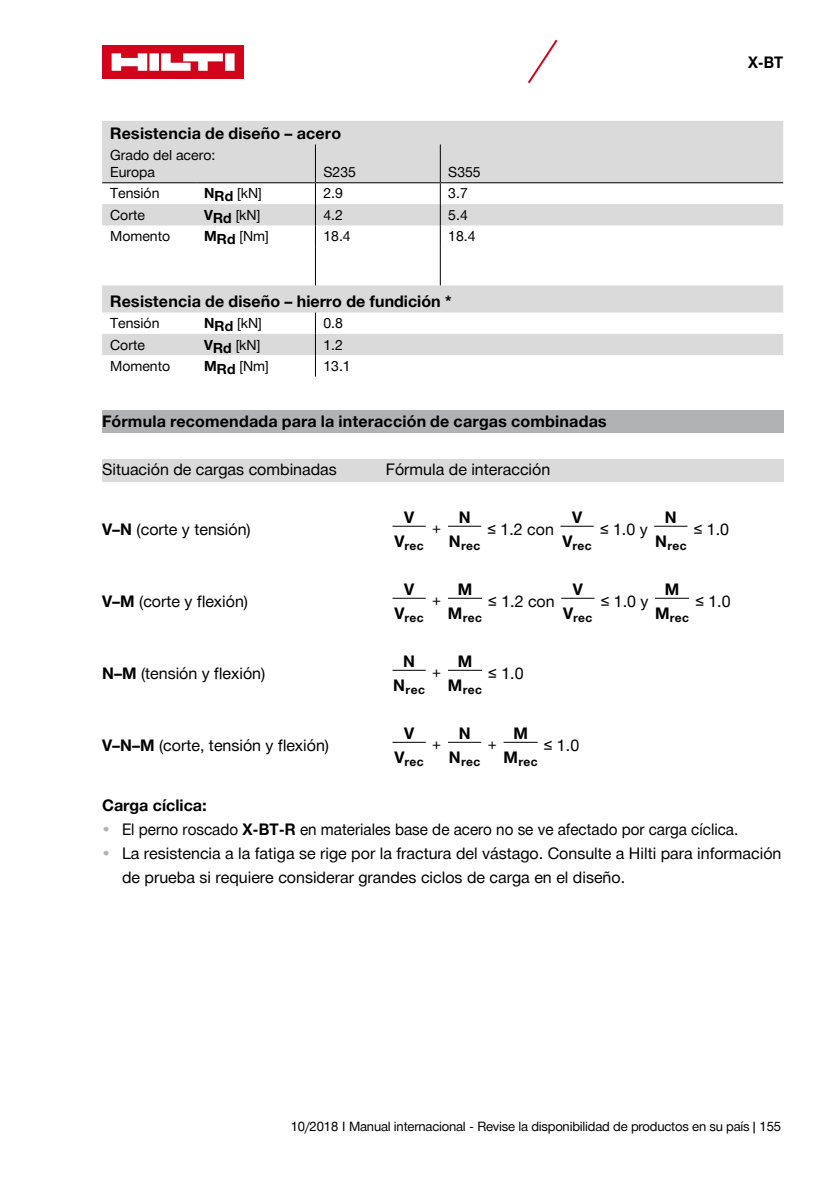
<style>
.page{position:relative;width:840px;height:1191px;background:#fff}
.page>*{position:absolute;margin:0;border:0;box-sizing:border-box;transform-origin:0 0}
.t1{font:16px/24px "Hilti";color:#000}
.t2{font:700 16px "Hilti";letter-spacing:.01em;color:#000}
.t3{font:16px "Hilti";color:#000;scale:.95 1}
.t4{font:700 16px "Hilti";letter-spacing:.01em;color:#000;scale:.92 1}
.t5{font:14px/17px "Hilti";color:#000}
.t6{font:13px "Hilti";letter-spacing:-.015em;color:#000}
.t7{font:700 12px "Hilti";letter-spacing:.03em;color:#000}
.s1{font-weight:700}
.s2{color:#b1b2b3}
</style>
<div class="page">
<div style="left:102px;top:45px;width:142px;height:34px;background:#d2041c"></div>
<svg style="left:112px;top:53px;width:122px;height:18px"></svg>
<svg style="left:528px;top:39px;width:30px;height:45px"></svg>
<div style="left:102px;top:410px;width:680px;height:23px;background:#b1b2b3"></div>
<div style="left:102px;top:459px;width:680px;height:23px;background:#dadada"></div>
<hr style="left:392px;top:526px;width:33px;height:1px;background:#000">
<hr style="left:447px;top:526px;width:34px;height:1px;background:#000">
<hr style="left:560px;top:526px;width:33px;height:1px;background:#000">
<hr style="left:653px;top:526px;width:34px;height:1px;background:#000">
<hr style="left:392px;top:598px;width:33px;height:1px;background:#000">
<hr style="left:447px;top:598px;width:34px;height:1px;background:#000">
<hr style="left:561px;top:598px;width:33px;height:1px;background:#000">
<hr style="left:654px;top:598px;width:34px;height:1px;background:#000">
<hr style="left:392px;top:670px;width:33px;height:1px;background:#000">
<hr style="left:447px;top:670px;width:34px;height:1px;background:#000">
<hr style="left:392px;top:742px;width:33px;height:1px;background:#000">
<hr style="left:447px;top:742px;width:34px;height:1px;background:#000">
<hr style="left:503px;top:742px;width:34px;height:1px;background:#000">
<svg style="left:102px;top:121px;width:680px;height:234px;fill:#dadada"></svg>
<hr style="left:315px;top:144px;width:1px;height:38px;background:#000">
<hr style="left:439px;top:144px;width:1px;height:38px;background:#000">
<hr style="left:102px;top:182px;width:94px;height:1px;background:#000">
<hr style="left:196px;top:182px;width:119px;height:1px;background:#000">
<hr style="left:315px;top:182px;width:125px;height:1px;background:#000">
<hr style="left:440px;top:182px;width:342px;height:1px;background:#000">
<svg style="left:315px;top:183px;width:1px;height:64px"></svg>
<svg style="left:439px;top:183px;width:1px;height:64px"></svg>
<hr style="left:315px;top:247px;width:1px;height:38px;background:#000">
<hr style="left:439px;top:247px;width:1px;height:38px;background:#000">
<svg style="left:315px;top:312px;width:1px;height:64px"></svg>
<p class="t4" style="left:747px;top:53px;width:40px">X-BT</p>
<p class="t2" style="left:110px;top:124px;width:232px">Resistencia de diseño – acero</p>
<p class="t5" style="left:110px;top:147px;width:107px">Grado del acero:<br>Europa</p>
<p class="t5" style="left:323px;top:164px;width:34px">S235</p>
<p class="t5" style="left:448px;top:164px;width:34px">S355</p>
<p class="t5" style="left:110px;top:185px;width:51px">Tensión</p>
<p class="t5" style="left:204px;top:185px;width:59px"><span class="s1">NRd</span> [kN]</p>
<p class="t5" style="left:323px;top:185px;width:21px">2.9</p>
<p class="t5" style="left:448px;top:185px;width:21px">3.7</p>
<p class="t5" style="left:110px;top:206px;width:36px">Corte</p>
<p class="t5" style="left:204px;top:206px;width:57px"><span class="s1">VRd</span> [kN]</p>
<p class="t5" style="left:323px;top:206px;width:21px">4.2</p>
<p class="t5" style="left:448px;top:206px;width:21px">5.4</p>
<p class="t5" style="left:110px;top:228px;width:61px">Momento</p>
<p class="t5" style="left:204px;top:228px;width:66px"><span class="s1">MRd</span> [Nm]</p>
<p class="t5" style="left:323px;top:228px;width:29px">18.4</p>
<p class="t5" style="left:448px;top:228px;width:29px">18.4</p>
<p class="t2" style="left:110px;top:292px;width:343px">Resistencia de diseño – hierro de fundición *</p>
<p class="t5" style="left:110px;top:315px;width:51px">Tensión</p>
<p class="t5" style="left:204px;top:315px;width:59px"><span class="s1">NRd</span> [kN]</p>
<p class="t5" style="left:323px;top:315px;width:21px">0.8</p>
<p class="t5" style="left:110px;top:336px;width:36px">Corte</p>
<p class="t5" style="left:204px;top:336px;width:57px"><span class="s1">VRd</span> [kN]</p>
<p class="t5" style="left:323px;top:336px;width:21px">1.2</p>
<p class="t5" style="left:110px;top:357px;width:61px">Momento</p>
<p class="t5" style="left:204px;top:357px;width:66px"><span class="s1">MRd</span> [Nm]</p>
<p class="t5" style="left:323px;top:357px;width:29px">13.1</p>
<p class="t2" style="left:102px;top:412px;width:506px">Fórmula recomendada para la interacción de cargas combinadas</p>
<p class="t1" style="left:102px;top:457px;width:236px">Situación de cargas combinadas</p>
<p class="t1" style="left:386px;top:457px;width:166px">Fórmula de interacción</p>
<p class="t1" style="left:102px;top:517px;width:150px"><span class="s1">V–N</span> (corte y tensión)</p>
<p class="t2" style="left:404px;top:508px;width:12px">V</p>
<p class="t7" style="left:394px;top:539px;width:31px"><sup>V</sup>rec</p>
<p class="t1" style="left:431px;top:517px;width:11px">+</p>
<p class="t2" style="left:458px;top:508px;width:13px">N</p>
<p class="t7" style="left:448px;top:539px;width:33px"><sup>N</sup>rec</p>
<p class="t1" style="left:487px;top:517px;width:68px">≤ 1.2 con</p>
<p class="t2" style="left:571px;top:508px;width:12px">V</p>
<p class="t7" style="left:562px;top:539px;width:31px"><sup>V</sup>rec</p>
<p class="t1" style="left:599px;top:517px;width:49px">≤ 1.0 y</p>
<p class="t2" style="left:664px;top:508px;width:13px">N</p>
<p class="t7" style="left:654px;top:539px;width:33px"><sup>N</sup>rec</p>
<p class="t1" style="left:693px;top:517px;width:37px">≤ 1.0</p>
<p class="t1" style="left:102px;top:589px;width:147px"><span class="s1">V–M</span> (corte y flexión)</p>
<p class="t2" style="left:404px;top:580px;width:12px">V</p>
<p class="t7" style="left:394px;top:611px;width:31px"><sup>V</sup>rec</p>
<p class="t1" style="left:431px;top:589px;width:11px">+</p>
<p class="t2" style="left:457px;top:580px;width:16px">M</p>
<p class="t7" style="left:447px;top:611px;width:36px"><sup>M</sup>rec</p>
<p class="t1" style="left:488px;top:589px;width:68px">≤ 1.2 con</p>
<p class="t2" style="left:572px;top:580px;width:12px">V</p>
<p class="t7" style="left:563px;top:611px;width:31px"><sup>V</sup>rec</p>
<p class="t2" style="left:664px;top:580px;width:16px">M</p>
<p class="t7" style="left:654px;top:611px;width:36px"><sup>M</sup>rec</p>
<p class="t1" style="left:600px;top:589px;width:49px">≤ 1.0 y</p>
<p class="t1" style="left:695px;top:589px;width:37px">≤ 1.0</p>
<p class="t1" style="left:102px;top:661px;width:164px"><span class="s1">N–M</span> (tensión y flexión)</p>
<p class="t2" style="left:403px;top:652px;width:13px">N</p>
<p class="t7" style="left:393px;top:683px;width:33px"><sup>N</sup>rec</p>
<p class="t1" style="left:431px;top:661px;width:11px">+</p>
<p class="t2" style="left:457px;top:652px;width:16px">M</p>
<p class="t7" style="left:447px;top:683px;width:36px"><sup>M</sup>rec</p>
<p class="t1" style="left:488px;top:661px;width:37px">≤ 1.0</p>
<p class="t1" style="left:102px;top:733px;width:228px"><span class="s1">V–N–M</span> (corte, tensión y flexión)</p>
<p class="t2" style="left:404px;top:724px;width:12px">V</p>
<p class="t7" style="left:394px;top:755px;width:31px"><sup>V</sup>rec</p>
<p class="t1" style="left:431px;top:733px;width:11px">+</p>
<p class="t2" style="left:458px;top:724px;width:13px">N</p>
<p class="t7" style="left:448px;top:755px;width:33px"><sup>N</sup>rec</p>
<p class="t1" style="left:487px;top:733px;width:11px">+</p>
<p class="t2" style="left:513px;top:724px;width:16px">M</p>
<p class="t7" style="left:503px;top:755px;width:36px"><sup>M</sup>rec</p>
<p class="t1" style="left:543px;top:733px;width:37px">≤ 1.0</p>
<p class="t2" style="left:102px;top:796px;width:106px">Carga cíclica:</p>
<p class="t3" style="left:102px;top:820px;width:670px"><span class="s2">•</span> El perno roscado <span class="s1">X-BT-R</span> en materiales base de acero no se ve afectado por carga cíclica.</p>
<p class="t1" style="left:122px;top:841px;width:660px;text-indent:-20px"><span class="s2">•</span> La resistencia a la fatiga se rige por la fractura del vástago. Consulte a Hilti para información de prueba si requiere considerar grandes ciclos de carga en el diseño.</p>
<p class="t6" style="left:290px;top:1119px;width:491px">10/2018 I Manual internacional - Revise la disponibilidad de productos en su país | 155</p>
</div>
